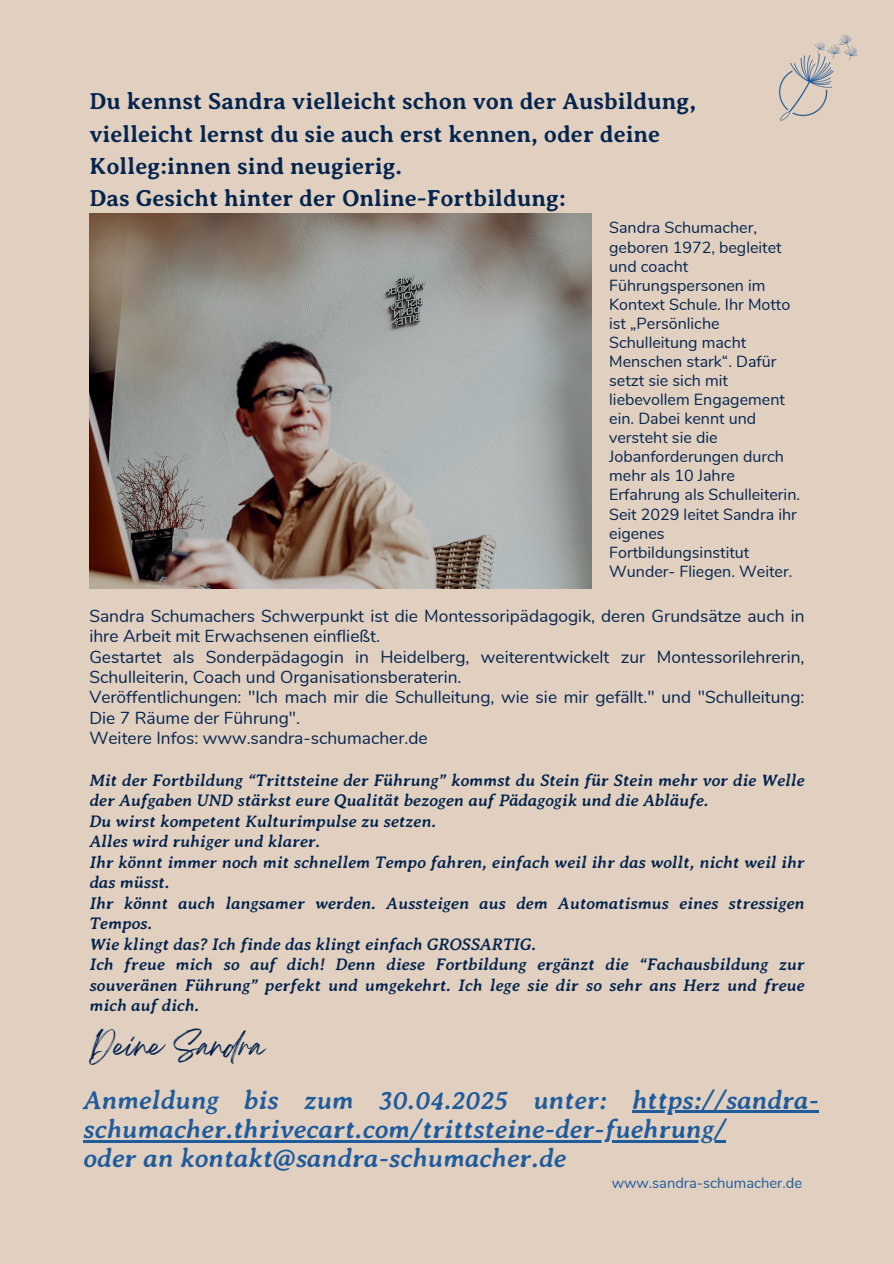
<style>
.page{position:relative;width:894px;height:1264px;background:#fff}
.page>*{position:absolute;margin:0;border:0;box-sizing:border-box;transform-origin:0 0}
.t1{font:italic 700 27px/29.2px "Averia Serif Libre";color:#1f5c9d}
.t2{font:25.95px "Breathing";color:#04254f}
.t3{font:700 23.4px/32.2px "Averia Serif Libre";color:#04254f}
.t4{font:italic 700 17.4px/20.4px "Averia Serif Libre";color:#04254f}
.t5{font:17.4px/20.4px "Nunito";color:#04254f}
.t6{font:16.05px/19px "Nunito";color:#04254f}
.t7{font:14.7px "Nunito";color:#1f5c9d}
</style>
<div class="page">
<div style="left:0;top:0;width:893px;height:1263px;background:#e1cfbf"></div>
<img style="left:779px;top:34px;width:79px;height:87px">
<img style="left:89px;top:214px;width:502px;height:374px">
<hr style="left:632px;top:1110px;width:186px;height:3px;background:#1f5c9d">
<hr style="left:83px;top:1140px;width:642px;height:2px;background:#1f5c9d">
<h3 class="t3" style="left:89px;top:86px;width:608px">Du kennst Sandra vielleicht schon von der Ausbildung, vielleicht lernst du sie auch erst kennen, oder deine Kolleg:innen sind neugierig.<br>Das Gesicht hinter der Online-Fortbildung:</h3>
<p class="t6" style="left:609px;top:217px;width:192px">Sandra Schumacher, geboren 1972, begleitet und coacht<br>Führungspersonen im<br>Kontext Schule. Ihr Motto ist „Persönliche<br>Schulleitung macht<br>Menschen stark“. Dafür setzt sie sich mit liebevollem Engagement ein. Dabei kennt und versteht sie die<br>Jobanforderungen durch mehr als 10 Jahre<br>Erfahrung als Schulleiterin.<br>Seit 2029 leitet Sandra ihr eigenes<br>Fortbildungsinstitut<br>Wunder- Fliegen. Weiter.</p>
<p class="t5" style="left:89px;top:604px;width:716px">Sandra Schumachers Schwerpunkt ist die Montessoripädagogik, deren Grundsätze auch in ihre Arbeit mit Erwachsenen einfließt.<br>Gestartet als Sonderpädagogin in Heidelberg, weiterentwickelt zur Montessorilehrerin, Schulleiterin, Coach und Organisationsberaterin.<br>Veröffentlichungen: "Ich mach mir die Schulleitung, wie sie mir gefällt." und "Schulleitung:<br>Die 7 Räume der Führung".<br>Weitere Infos: www.sandra-schumacher.de</p>
<p class="t4" style="left:89px;top:770px;width:716px">Mit der Fortbildung “Trittsteine der Führung” kommst du Stein für Stein mehr vor die Welle der Aufgaben UND stärkst eure Qualität bezogen auf Pädagogik und die Abläufe.<br>Du wirst kompetent Kulturimpulse zu setzen.<br>Alles wird ruhiger und klarer.<br>Ihr könnt immer noch mit schnellem Tempo fahren, einfach weil ihr das wollt, nicht weil ihr das müsst.<br>Ihr könnt auch langsamer werden. Aussteigen aus dem Automatismus eines stressigen Tempos.<br>Wie klingt das? Ich finde das klingt einfach GROSSARTIG.<br>Ich freue mich so auf dich! Denn diese Fortbildung ergänzt die “Fachausbildung zur souveränen Führung” perfekt und umgekehrt. Ich lege sie dir so sehr ans Herz und freue mich auf dich.</p>
<h2 class="t2" style="left:89px;top:1038px;width:176px">Deine Sandra</h2>
<h1 class="t1" style="left:83px;top:1084px;width:737px">Anmeldung bis zum 30.04.2025 unter: https://sandra&shy;schumacher.thrivecart.com/trittsteine-der-fuehrung/<br>oder an kontakt@sandra-schumacher.de</h1>
<p class="t7" style="left:611px;top:1171px;width:192px">www.sandra-schumacher.de</p>
</div>
